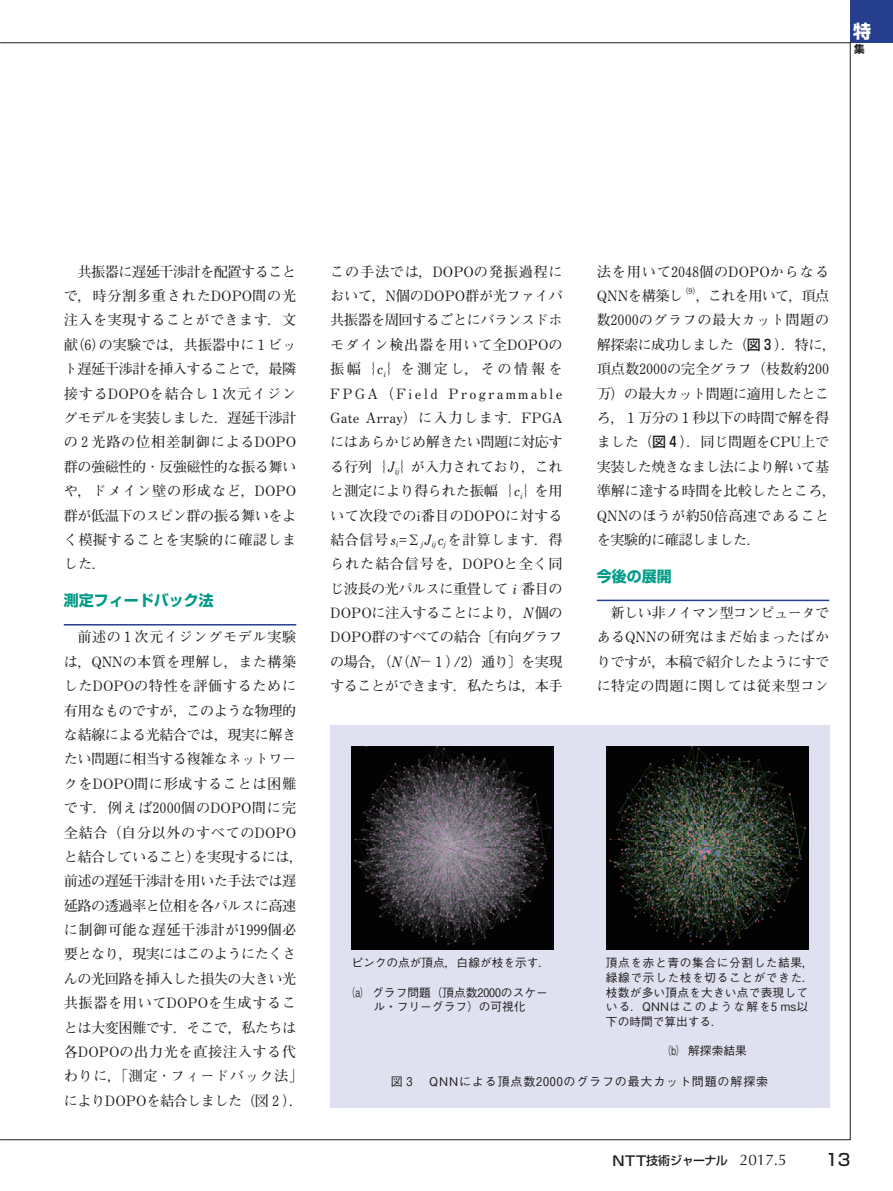
<style>
.page{position:relative;width:893px;height:1191px;background:#fff}
.page>*{position:absolute;margin:0;border:0;box-sizing:border-box;transform-origin:0 0}
.t1{font:700 18px "Shin Go Pr 6";color:#fff}
.t2{font:500 16.5px "Shin Go Pr 6";color:#231f20}
.t3{font:700 15px "Shin Go Pr 6";color:#009b87}
.t4{font:700 14.1px/24.3px "Futo Min A101 Pr 6";letter-spacing:-.015em;color:#231f20;text-align:justify}
.t5{font:500 12px "Gothic BBB Pr 6";letter-spacing:.07em;color:#231f20}
.t6{font:500 12px "Shin Go Pr 6";letter-spacing:-.05em;color:#231f20}
.t7{font:500 11.7px/14.7px "Gothic BBB Pr 6";letter-spacing:.05em;color:#231f20}
.t8{font:500 11.7px/14.7px "Gothic BBB Pr 6";letter-spacing:.015em;color:#231f20;text-align:center;scale:.7 1}
.t9{font:500 11.7px "Gothic BBB Pr 6";letter-spacing:.015em;color:#231f20}
.t10{font:700 10.5px "Shin Go Pr 6";color:#231f20}
.t11{font:700 8.25px "Futo Min A101 Pr 6";color:#231f20}
.s1{font-size:13.05px}
.s2{font-family:"Shin Go Pr 6";font-weight:500}
.s3{font-size:13.5px}
.s4{font-family:"Optima";font-weight:400;font-size:15.3px}
</style>
<div class="page">
<div style="left:850px;top:0;width:43px;height:43px;background:#253f8e"></div>
<hr style="left:64px;top:624px;width:232px;height:1px;background:#253f8e">
<hr style="left:597px;top:599px;width:232px;height:2px;background:#253f8e">
<div style="left:330px;top:725px;width:499px;height:383px;background:#e0e1f0"></div>
<img style="left:606px;top:746px;width:202px;height:203px">
<img style="left:351px;top:746px;width:202px;height:203px">
<p class="t1" style="left:853px;top:17px;width:19px">特</p>
<p class="t10" style="left:854px;top:41px;width:12px">集</p>
<p class="t4" style="left:64px;top:259px;width:234px;text-indent:14px">共振器に遅延干渉計を配置することで，時分割多重されたDOPO間の光注入を実現することができます．文献（6）の実験では，共振器中に 1 ビット遅延干渉計を挿入することで，最隣接するDOPOを結合し 1 次元イジングモデルを実装しました．遅延干渉計の 2 光路の位相差制御によるDOPO群の強磁性的･反強磁性的な振る舞いや，ドメイン壁の形成など，DOPO群が低温下のスピン群の振る舞いをよく模擬することを実験的に確認しました．</p>
<p class="t3" style="left:64px;top:588px;width:151px">測定フィードバック法</p>
<p class="t4" style="left:64px;top:624px;width:241px;text-align:center">前述の 1 次元イジングモデル実験<br>は，QNNの本質を理解し，また構築したDOPOの特性を評価するために有用なものですが，このような物理的な結線による光結合では，現実に解きたい問題に相当する複雑なネットワークをDOPO間に形成することは困難です．例えば2０００個のDOPO間に完全結合（自分以外のすべてのDOPOと結合していること）を実現するには，前述の遅延干渉計を用いた手法では遅延路の透過率と位相を各パルスに高速に制御可能な遅延干渉計が1₉₉₉個必要となり，現実にはこのようにたくさんの光回路を挿入した損失の大きい光共振器を用いてDOPOを生成することは大変困難です．そこで，私たちは各DOPOの出力光を直接注入する代わりに，「測定･フィードバック法」によりDOPOを結合しました（図 2 ）．</p>
<p class="t4" style="left:330px;top:258px;width:234px">この手法では，DOPOの発振過程において，N個のDOPO群が光ファイバ共振器を周回するごとにバランスドホモダイン検出器を用いて全DOPOの振幅｛c<sub>i</sub>｝を測定し，その情報をFPGA（Field Programmable Gate Array）に入力します．FPGAにはあらかじめ解きたい問題に対応する行列｛ J<sub>ij</sub>｝が入力されており，これと測定により得られた振幅｛c<sub>i</sub> ｝を用いて次段でのi番目のDOPOに対する結合信号 s<sub>i</sub>=∑<sub>j</sub> J<sub>ij</sub> c<sub>j</sub>を計算します．得られた結合信号を，DOPOと全く同じ波長の光パルスに重畳して i 番目のDOPOに注入することにより，N個のDOPO群のすべての結合〔有向グラフの場合，（N（N<span class="s1">−</span> 1 ）/2）通り〕を実現することができます．私たちは，本手</p>
<p class="t4" style="left:597px;top:259px;width:234px">法を用いて2０48個のDOPOからなる<br>QNNを構築し</p>
<p class="t11" style="left:680px;top:284px;width:22px">（₉）</p>
<p class="t4" style="left:597px;top:283px;width:241px;text-align:left;text-indent:99px">，これを用いて，頂点数2０００のグラフの最大カット問題の解探索に成功しました（<span class="s2">図 ₃</span> ）．特に，頂点数2０００の完全グラフ（枝数約2００万）の最大カット問題に適用したところ， 1 万分の 1 秒以下の時間で解を得ました（<span class="s2">図 ₄</span> ）．同じ問題をCPU上で実装した焼きなまし法により解いて基準解に達する時間を比較したところ，<br>QNNのほうが約5０倍高速であることを実験的に確認しました．</p>
<p class="t3" style="left:597px;top:564px;width:76px">今後の展開</p>
<p class="t4" style="left:597px;top:600px;width:234px;text-indent:14px">新しい非ノイマン型コンピュータであるQNNの研究はまだ始まったばかりですが，本稿で紹介したようにすでに特定の問題に関しては従来型コン</p>
<p class="t9" style="left:351px;top:953px;width:200px">ピンクの点が頂点，白線が枝を示す．</p>
<p class="t8" style="left:347px;top:984px;width:288px">（a）　グラフ問題（頂点数2000のスケール・フリーグラフ）の可視化</p>
<p class="t7" style="left:606px;top:954px;width:210px">頂点を赤と青の集合に分割した結果，緑線で示した枝を切ることができた．枝数が多い頂点を大きい点で表現している．QNNはこのような解を5 ms以下の時間で算出する．</p>
<p class="t8" style="left:663px;top:1043px;width:121px">（b）　解探索結果</p>
<p class="t5" style="left:391px;top:1071px;width:379px">図 3 　QNNによる頂点数2000のグラフの最大カット問題の解探索</p>
<p class="t6" style="left:612px;top:1150px;width:176px"><span class="s3">NTT</span>技術ジャーナル　<span class="s4">2017.5</span></p>
<p class="t2" style="left:825px;top:1145px;width:27px">13</p>
</div>
